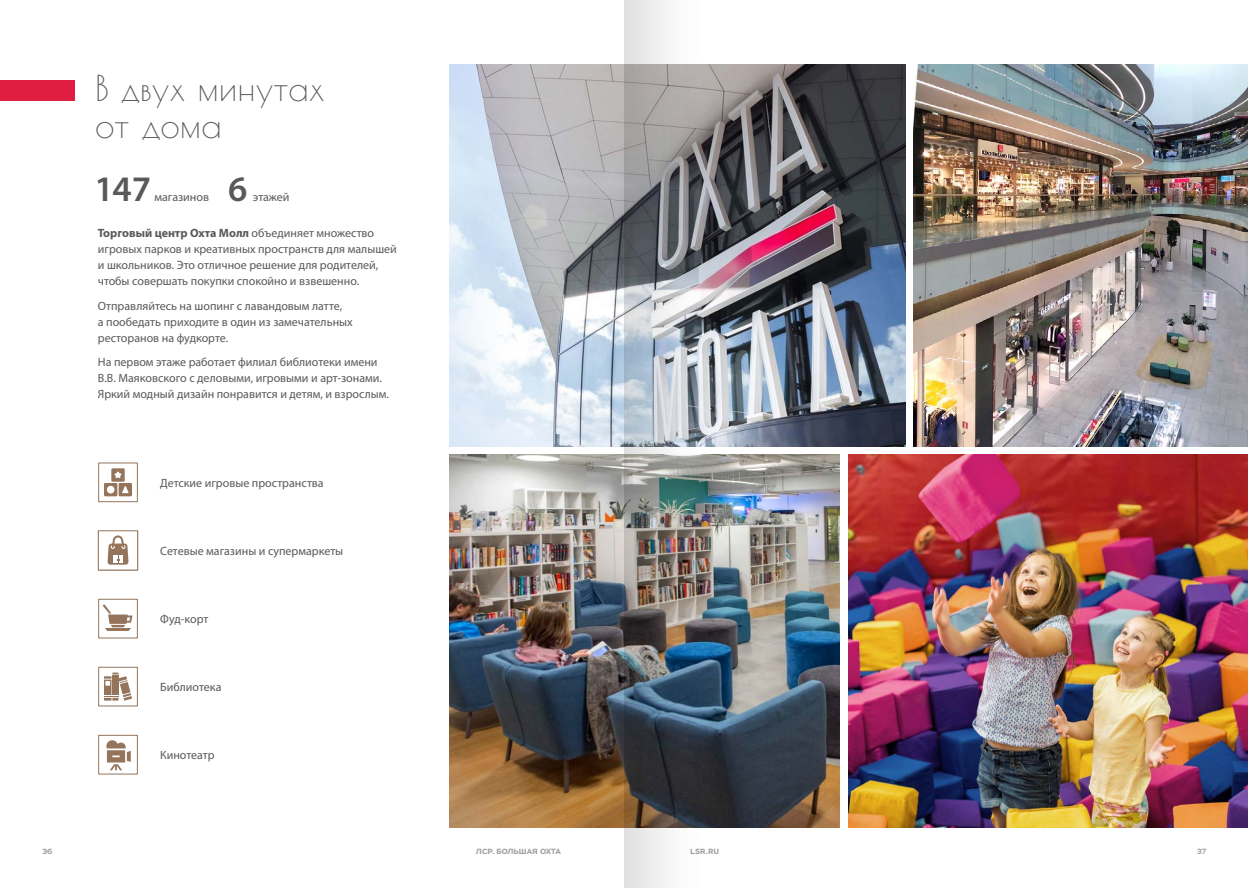
<style>
.page{position:relative;width:1248px;height:888px;background:#fff}
.page>*{position:absolute;margin:0;border:0;box-sizing:border-box;transform-origin:0 0}
.t1{font:600 36px "Myriad Pro";color:#58595b}
.t2{font:35px/37px "Poiret One";color:#58595b}
.t3{font:12px/16px "Myriad Pro";color:#58595b}
.t4{font:700 7.5px "LSR Sans";letter-spacing:.01em;color:#9d9fa2}
.s1{font-weight:700}
</style>
<div class="page">
<img style="left:913px;top:65px;width:334px;height:381px">
<img style="left:848px;top:455px;width:399px;height:372px">
<img style="left:449px;top:65px;width:456px;height:381px">
<img style="left:449px;top:455px;width:390px;height:372px">
<div style="left:0;top:81px;width:75px;height:20px;background:#df1e42"></div>
<div style="left:98px;top:598px;width:40px;height:40px;background:#fff;border:1px solid #94755c"></div>
<svg style="left:103px;top:604px;width:29px;height:26px"></svg>
<div style="left:98px;top:462px;width:40px;height:40px;border:1px solid #94755c"></div>
<svg style="left:104px;top:468px;width:28px;height:28px"></svg>
<div style="left:98px;top:666px;width:40px;height:40px;border:1px solid #94755c"></div>
<svg style="left:104px;top:672px;width:28px;height:28px"></svg>
<div style="left:98px;top:734px;width:40px;height:40px;border:1px solid #94755c"></div>
<svg style="left:106px;top:740px;width:25px;height:30px"></svg>
<div style="left:98px;top:530px;width:40px;height:40px;border:1px solid #94755c"></div>
<svg style="left:107px;top:535px;width:21px;height:29px"></svg>
<img style="left:624px;top:0;width:99px;height:887px">
<h2 class="t2" style="left:95px;top:69px;width:231px">В двух минутах от дома</h2>
<h1 class="t1" style="left:94px;top:166px;width:58px">147</h1>
<p class="t3" style="left:154px;top:189px;width:56px">магазинов</p>
<h1 class="t1" style="left:228px;top:166px;width:21px">6</h1>
<p class="t3" style="left:253px;top:189px;width:38px">этажей</p>
<p class="t3" style="left:98px;top:225px;width:300px"><span class="s1">Торговый центр Охта Молл</span> объединяет множество игровых парков и креативных пространств для малышей и школьников. Это отличное решение для родителей, чтобы совершать покупки спокойно и взвешенно.</p>
<p class="t3" style="left:98px;top:297px;width:256px">Отправляйтесь на шопинг с лавандовым латте,<br>а пообедать приходите в один из замечательных ресторанов на фудкорте.</p>
<p class="t3" style="left:98px;top:354px;width:293px">На первом этаже работает филиал библиотеки имени<br>В.В. Маяковского с деловыми, игровыми и арт-зонами.<br>Яркий модный дизайн понравится и детям, и взрослым.</p>
<p class="t3" style="left:160px;top:474px;width:165px">Детские игровые пространства</p>
<p class="t3" style="left:160px;top:542px;width:184px">Сетевые магазины и cупермаркеты</p>
<p class="t3" style="left:160px;top:610px;width:50px">Фуд-корт</p>
<p class="t3" style="left:160px;top:678px;width:63px">Библиотека</p>
<p class="t3" style="left:160px;top:746px;width:56px">Кинотеатр</p>
<p class="t4" style="left:42px;top:846px;width:11px">36</p>
<p class="t4" style="left:476px;top:846px;width:86px">ЛСР. БОЛЬШАЯ ОХТА</p>
<p class="t4" style="left:690px;top:846px;width:30px">LSR.RU</p>
<p class="t4" style="left:1196px;top:846px;width:11px">37</p>
</div>
